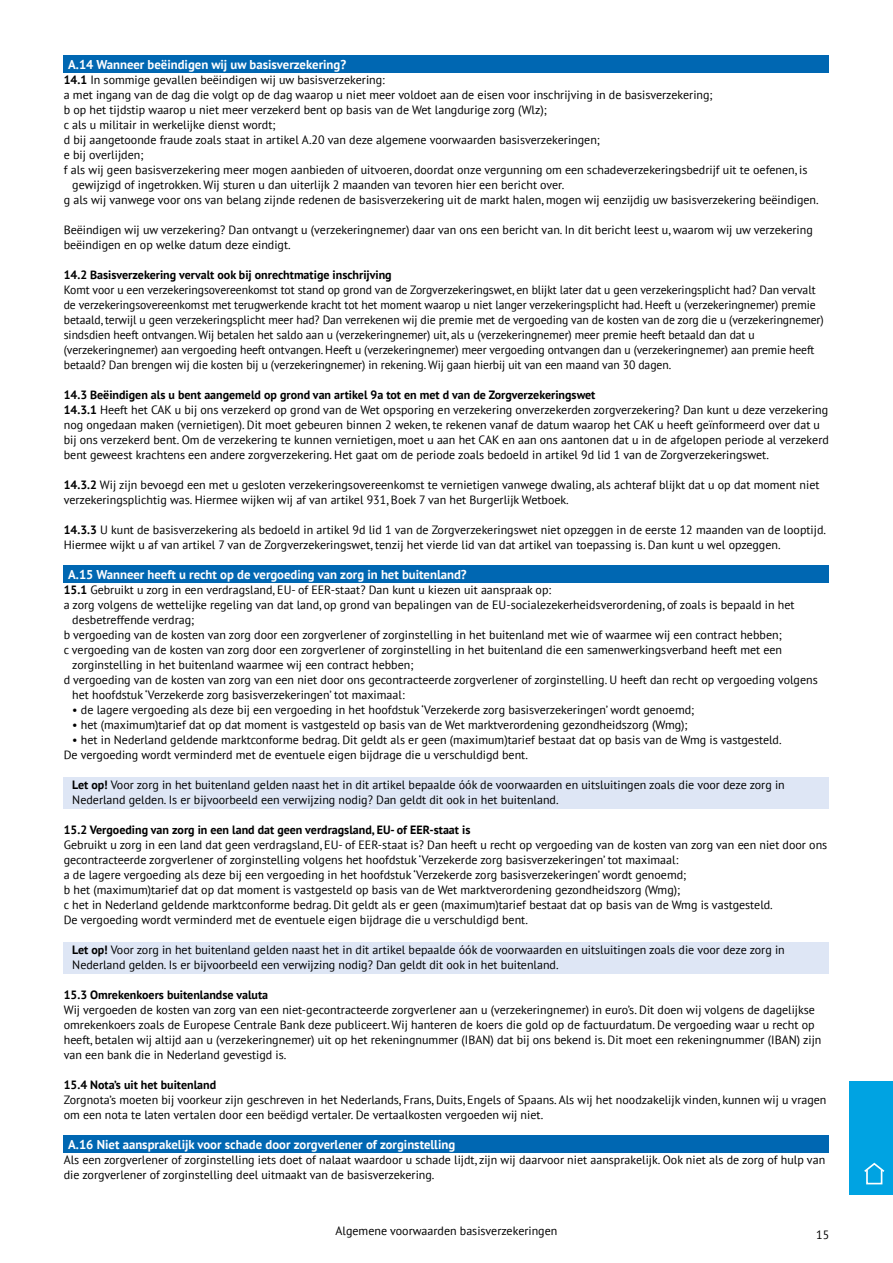
<style>
.page{position:relative;width:893px;height:1263px;background:#fff}
.page>*{position:absolute;margin:0;border:0;box-sizing:border-box;transform-origin:0 0}
.t1{font:700 12.75px "PT Sans";color:#fff}
.t2{font:12px/15px "PT Sans";color:#000}
.t3{font:700 12px "PT Sans";color:#000}
.s1{font-weight:700}
</style>
<div class="page">
<div style="left:64px;top:55px;width:765px;height:18px;background:#0067b2"></div>
<div style="left:64px;top:565px;width:765px;height:18px;background:#0067b2"></div>
<div style="left:64px;top:777px;width:765px;height:31px;background:#dee6f5"></div>
<div style="left:64px;top:942px;width:765px;height:31px;background:#dee6f5"></div>
<div style="left:64px;top:1135px;width:765px;height:18px;background:#0067b2"></div>
<div style="left:849px;top:1081px;width:44px;height:114px;background:#00a3e2"></div>
<svg style="left:864px;top:1162px;width:21px;height:12px"></svg>
<div style="left:866px;top:1169px;width:16px;height:15px;background:#00a3e2;border:2px solid #fff"></div>
<p class="t1" style="left:68px;top:56px;width:280px">A.14 Wanneer beëindigen wij uw basisverzekering?</p>
<p class="t2" style="left:64px;top:72px;width:323px"><span class="s1">14.1</span> In sommige gevallen beëindigen wij uw basisverzekering:</p>
<p class="t2" style="left:64px;top:87px;width:650px">a met ingang van de dag die volgt op de dag waarop u niet meer voldoet aan de eisen voor inschrijving in de basisverzekering;</p>
<p class="t2" style="left:64px;top:102px;width:485px">b op het tijdstip waarop u niet meer verzekerd bent op basis van de Wet langdurige zorg (Wlz);</p>
<p class="t2" style="left:64px;top:117px;width:213px">c als u militair in werkelijke dienst wordt;</p>
<p class="t2" style="left:64px;top:132px;width:538px">d bij aangetoonde fraude zoals staat in artikel A.20 van deze algemene voorwaarden basisverzekeringen;</p>
<p class="t2" style="left:64px;top:147px;width:81px">e bij overlijden;</p>
<p class="t2" style="left:64px;top:162px;width:745px">f als wij geen basisverzekering meer mogen aanbieden of uitvoeren, doordat onze vergunning om een schadeverzekeringsbedrijf uit te oefenen, is</p>
<p class="t2" style="left:72px;top:177px;width:493px">gewijzigd of ingetrokken. Wij sturen u dan uiterlijk 2 maanden van tevoren hier een bericht over.</p>
<p class="t2" style="left:64px;top:192px;width:756px">g als wij vanwege voor ons van belang zijnde redenen de basisverzekering uit de markt halen, mogen wij eenzijdig uw basisverzekering beëindigen.</p>
<p class="t2" style="left:64px;top:222px;width:750px">Beëindigen wij uw verzekering? Dan ontvangt u (verzekeringnemer) daar van ons een bericht van. In dit bericht leest u, waarom wij uw verzekering beëindigen en op welke datum deze eindigt.</p>
<p class="t3" style="left:64px;top:267px;width:329px">14.2 Basisverzekering vervalt ook bij onrechtmatige inschrijving</p>
<p class="t2" style="left:64px;top:282px;width:761px">Komt voor u een verzekeringsovereenkomst tot stand op grond van de Zorgverzekeringswet, en blijkt later dat u geen verzekeringsplicht had? Dan vervalt de verzekeringsovereenkomst met terugwerkende kracht tot het moment waarop u niet langer verzekeringsplicht had. Heeft u (verzekeringnemer) premie betaald, terwijl u geen verzekeringsplicht meer had? Dan verrekenen wij die premie met de vergoeding van de kosten van de zorg die u (verzekeringnemer) sindsdien heeft ontvangen. Wij betalen het saldo aan u (verzekeringnemer) uit, als u (verzekeringnemer) meer premie heeft betaald dan dat u (verzekeringnemer) aan vergoeding heeft ontvangen. Heeft u (verzekeringnemer) meer vergoeding ontvangen dan u (verzekeringnemer) aan premie heeft betaald? Dan brengen wij die kosten bij u (verzekeringnemer) in rekening. Wij gaan hierbij uit van een maand van 30 dagen.</p>
<p class="t2" style="left:64px;top:387px;width:767px"><span class="s1">14.3 Beëindigen als u bent aangemeld op grond van artikel 9a tot en met d van de Zorgverzekeringswet<br>14.3.1</span> Heeft het CAK u bij ons verzekerd op grond van de Wet opsporing en verzekering onverzekerden zorgverzekering? Dan kunt u deze verzekering nog ongedaan maken (vernietigen). Dit moet gebeuren binnen 2 weken, te rekenen vanaf de datum waarop het CAK u heeft geïnformeerd over dat u bij ons verzekerd bent. Om de verzekering te kunnen vernietigen, moet u aan het CAK en aan ons aantonen dat u in de afgelopen periode al verzekerd bent geweest krachtens een andere zorgverzekering. Het gaat om de periode zoals bedoeld in artikel 9d lid 1 van de Zorgverzekeringswet.</p>
<p class="t2" style="left:64px;top:477px;width:757px"><span class="s1">14.3.2</span> Wij zijn bevoegd een met u gesloten verzekeringsovereenkomst te vernietigen vanwege dwaling, als achteraf blijkt dat u op dat moment niet verzekeringsplichtig was. Hiermee wijken wij af van artikel 931, Boek 7 van het Burgerlijk Wetboek.</p>
<p class="t2" style="left:64px;top:522px;width:764px"><span class="s1">14.3.3</span> U kunt de basisverzekering als bedoeld in artikel 9d lid 1 van de Zorgverzekeringswet niet opzeggen in de eerste 12 maanden van de looptijd.<br>Hiermee wijkt u af van artikel 7 van de Zorgverzekeringswet, tenzij het vierde lid van dat artikel van toepassing is. Dan kunt u wel opzeggen.</p>
<p class="t1" style="left:68px;top:566px;width:400px">A.15 Wanneer heeft u recht op de vergoeding van zorg in het buitenland?</p>
<p class="t2" style="left:64px;top:582px;width:489px"><span class="s1">15.1</span> Gebruikt u zorg in een verdragsland, EU- of EER-staat? Dan kunt u kiezen uit aanspraak op:</p>
<p class="t2" style="left:64px;top:597px;width:732px">a zorg volgens de wettelijke regeling van dat land, op grond van bepalingen van de EU-socialezekerheidsverordening, of zoals is bepaald in het</p>
<p class="t2" style="left:72px;top:612px;width:124px">desbetreffende verdrag;</p>
<p class="t2" style="left:64px;top:627px;width:719px">b vergoeding van de kosten van zorg door een zorgverlener of zorginstelling in het buitenland met wie of waarmee wij een contract hebben;</p>
<p class="t2" style="left:64px;top:642px;width:720px">c vergoeding van de kosten van zorg door een zorgverlener of zorginstelling in het buitenland die een samenwerkingsverband heeft met een</p>
<p class="t2" style="left:72px;top:657px;width:343px">zorginstelling in het buitenland waarmee wij een contract hebben;</p>
<p class="t2" style="left:64px;top:672px;width:755px">d vergoeding van de kosten van zorg van een niet door ons gecontracteerde zorgverlener of zorginstelling. U heeft dan recht op vergoeding volgens</p>
<p class="t2" style="left:72px;top:687px;width:334px">het hoofdstuk ‘Verzekerde zorg basisverzekeringen’ tot maximaal:</p>
<p class="t2" style="left:72px;top:702px;width:623px">• de lagere vergoeding als deze bij een vergoeding in het hoofdstuk ‘Verzekerde zorg basisverzekeringen’ wordt genoemd;</p>
<p class="t2" style="left:72px;top:717px;width:617px">• het (maximum)tarief dat op dat moment is vastgesteld op basis van de Wet marktverordening gezondheidszorg (Wmg);</p>
<p class="t2" style="left:64px;top:732px;width:719px;text-indent:9px">• het in Nederland geldende marktconforme bedrag. Dit geldt als er geen (maximum)tarief bestaat dat op basis van de Wmg is vastgesteld.<br>De vergoeding wordt verminderd met de eventuele eigen bijdrage die u verschuldigd bent.</p>
<p class="t2" style="left:72px;top:777px;width:714px"><span class="s1">Let op!</span> Voor zorg in het buitenland gelden naast het in dit artikel bepaalde óók de voorwaarden en uitsluitingen zoals die voor deze zorg in<br>Nederland gelden. Is er bijvoorbeeld een verwijzing nodig? Dan geldt dit ook in het buitenland.</p>
<p class="t3" style="left:64px;top:822px;width:408px">15.2 Vergoeding van zorg in een land dat geen verdragsland, EU- of EER-staat is</p>
<p class="t2" style="left:64px;top:837px;width:765px">Gebruikt u zorg in een land dat geen verdragsland, EU- of EER-staat is? Dan heeft u recht op vergoeding van de kosten van zorg van een niet door ons gecontracteerde zorgverlener of zorginstelling volgens het hoofdstuk ‘Verzekerde zorg basisverzekeringen’ tot maximaal:<br>a de lagere vergoeding als deze bij een vergoeding in het hoofdstuk ‘Verzekerde zorg basisverzekeringen’ wordt genoemd;<br>b het (maximum)tarief dat op dat moment is vastgesteld op basis van de Wet marktverordening gezondheidszorg (Wmg);<br>c het in Nederland geldende marktconforme bedrag. Dit geldt als er geen (maximum)tarief bestaat dat op basis van de Wmg is vastgesteld.<br>De vergoeding wordt verminderd met de eventuele eigen bijdrage die u verschuldigd bent.</p>
<p class="t2" style="left:72px;top:942px;width:714px"><span class="s1">Let op!</span> Voor zorg in het buitenland gelden naast het in dit artikel bepaalde óók de voorwaarden en uitsluitingen zoals die voor deze zorg in<br>Nederland gelden. Is er bijvoorbeeld een verwijzing nodig? Dan geldt dit ook in het buitenland.</p>
<p class="t3" style="left:64px;top:987px;width:206px">15.3 Omrekenkoers buitenlandse valuta</p>
<p class="t2" style="left:64px;top:1002px;width:759px">Wij vergoeden de kosten van zorg van een niet-gecontracteerde zorgverlener aan u (verzekeringnemer) in euro’s. Dit doen wij volgens de dagelijkse omrekenkoers zoals de Europese Centrale Bank deze publiceert. Wij hanteren de koers die gold op de factuurdatum. De vergoeding waar u recht op heeft, betalen wij altijd aan u (verzekeringnemer) uit op het rekeningnummer (IBAN) dat bij ons bekend is. Dit moet een rekeningnummer (IBAN) zijn van een bank die in Nederland gevestigd is.</p>
<p class="t3" style="left:64px;top:1077px;width:154px">15.4 Nota’s uit het buitenland</p>
<p class="t2" style="left:64px;top:1092px;width:764px">Zorgnota’s moeten bij voorkeur zijn geschreven in het Nederlands, Frans, Duits, Engels of Spaans. Als wij het noodzakelijk vinden, kunnen wij u vragen om een nota te laten vertalen door een beëdigd vertaler. De vertaalkosten vergoeden wij niet.</p>
<p class="t1" style="left:68px;top:1136px;width:389px">A.16 Niet aansprakelijk voor schade door zorgverlener of zorginstelling</p>
<p class="t2" style="left:64px;top:1152px;width:763px">Als een zorgverlener of zorginstelling iets doet of nalaat waardoor u schade lijdt, zijn wij daarvoor niet aansprakelijk. Ook niet als de zorg of hulp van die zorgverlener of zorginstelling deel uitmaakt van de basisverzekering.</p>
<p class="t2" style="left:336px;top:1223px;width:223px">Algemene voorwaarden basisverzekeringen</p>
<p class="t2" style="left:816px;top:1227px;width:15px">15</p>
</div>
